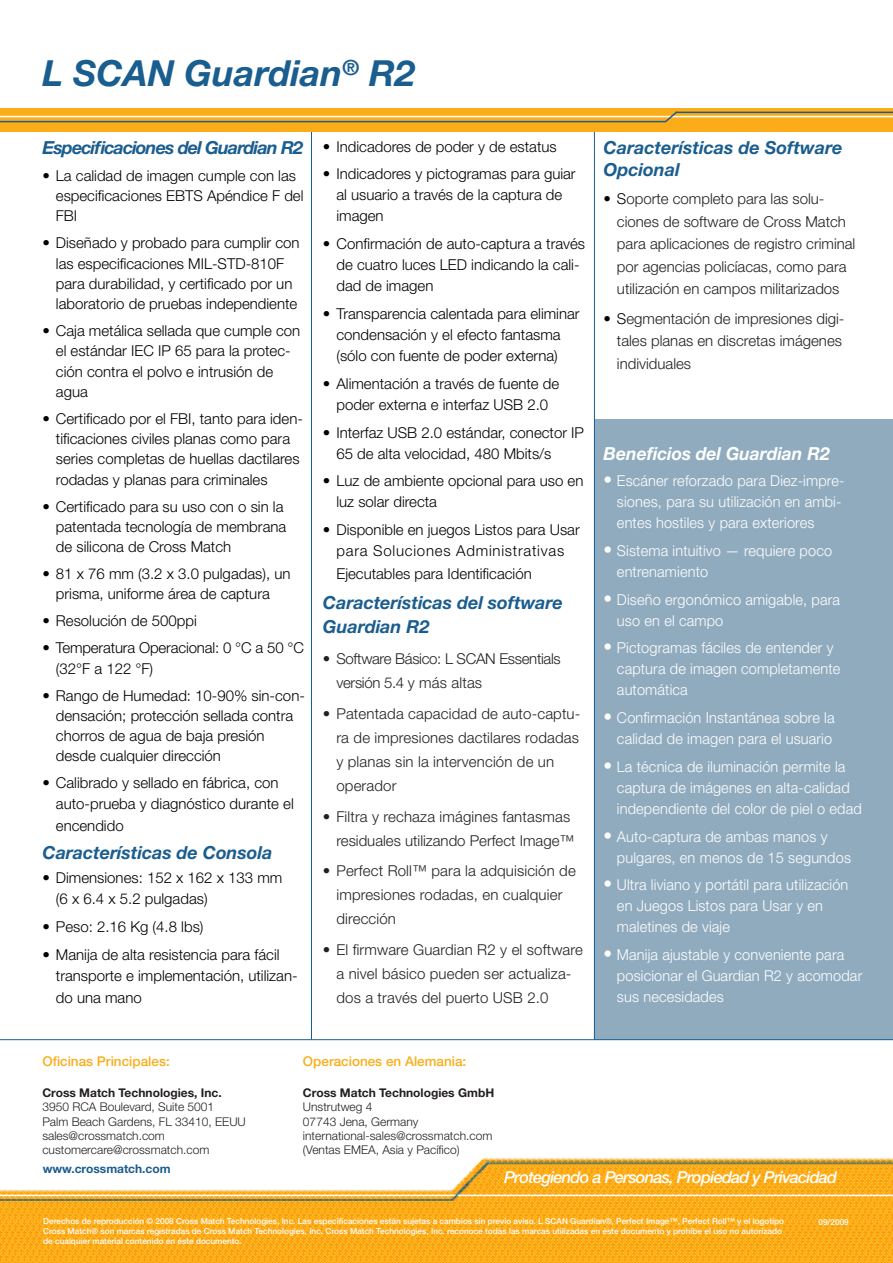
<style>
.page{position:relative;width:893px;height:1263px;background:#fff}
.page>*{position:absolute;margin:0;border:0;box-sizing:border-box;transform-origin:0 0}
.t1{font:italic 700 36px "Helvetica Neue LT Std";color:#1a5d8f}
.back_text{font:italic 700 18px/24px "Helvetica Neue LT Std";letter-spacing:-.005em;color:#1a5d8f}
.back_blue_heading{font:italic 700 18px/22.5px "Helvetica Neue LT Std";color:#1a5d8f}
.back_text-2{font:italic 700 18px "Helvetica Neue LT Std";letter-spacing:-.05em;color:#1a5d8f}
.back_subhead_1{font:italic 700 18px "Helvetica Neue LT Std";letter-spacing:-.005em;color:#1a5d8f}
.back_blue_heading-2{font:italic 700 18px "Helvetica Neue LT Std";color:#fdffff}
.front_title{font:italic 500 16.5px "Helvetica Neue LT Std";letter-spacing:-.05em;color:#fff}
.back_text-3{font:300 15px/20.2px "Helvetica Neue LT Std";color:#010000}
.back_blue_heading-3{font:300 15px/21px "Helvetica Neue LT Std";letter-spacing:.01em;color:#fdffff}
.back_text-4{font:300 15px/21px "Helvetica Neue LT Std";color:#000}
.back_text-5{font:300 15px/24px "Helvetica Neue LT Std";color:#231f20}
.back_text-6{font:300 15px/21px "Helvetica Neue LT Std";letter-spacing:.025em;color:#000;text-align:center}
.back_text-7{font:300 15px/24px "Helvetica Neue LT Std";letter-spacing:-.02em;color:#231f20}
.t2{font:500 13.5px "Helvetica Neue LT Std";color:#faad19}
.t3{font:300 12px "Helvetica Neue LT Std";color:#231f20}
.t4{font:700 12px "Helvetica Neue LT Std";color:#231f20}
.t5{font:700 12px "Helvetica Neue LT Std";color:#1a5d8f}
.t6{font:500 8.25px/9.9px "Helvetica Neue LT Std";color:#fff}
.s1{color:#175e8f}
.s2{color:#000}
.s3{font-weight:700;font-style:italic;font-size:18px}
</style>
<div class="page">
<div style="left:594px;top:419px;width:299px;height:620px;background:#91abbe"></div>
<img style="left:0;top:1158px;width:893px;height:105px">
<hr style="left:311px;top:127px;width:1px;height:913px;background:#1a5d8f">
<hr style="left:0;top:1039px;width:893px;height:1px;background:#1a5d8f">
<hr style="left:594px;top:129px;width:1px;height:911px;background:#1a5d8f">
<svg style="left:0;top:108px;width:893px;height:23px;background:#f4ac21"></svg>
<hr style="left:0;top:116px;width:893px;height:1px;background:#fff">
<hr style="left:0;top:121px;width:666px;height:1px;background:#1a5d8f">
<svg style="left:664px;top:110px;width:15px;height:14px"></svg>
<hr style="left:676px;top:112px;width:217px;height:1px;background:#1a5d8f">
<img style="left:489px;top:1167px;width:404px;height:21px">
<p class="t1" style="left:42px;top:51px;width:374px">L SCAN Guardian<sup>®</sup> R2</p>
<p class="back_text-2" style="left:42px;top:136px;width:262px">Especificaciones del Guardian R2</p>
<p class="back_text-3" style="left:56px;top:165px;width:249px;text-indent:-14px">• La calidad de imagen cumple con las especificaciones EBTS Apéndice F del<br>FBI</p>
<p class="back_text-3" style="left:56px;top:233px;width:245px;text-indent:-14px">• Diseñado y probado para cumplir con las especificaciones MIL-STD-810F para durabilidad, y certificado por un laboratorio de pruebas independiente</p>
<p class="back_text-3" style="left:56px;top:320px;width:246px;text-indent:-14px">• Caja metálica sellada que cumple con el estándar IEC IP 65 para la protec&shy;ción contra el polvo e intrusión de agua</p>
<p class="back_text-3" style="left:56px;top:408px;width:249px;text-indent:-14px">• Certificado por el FBI, tanto para iden&shy;tificaciones civiles planas como para series completas de huellas dactilares rodadas y planas para criminales</p>
<p class="back_text-3" style="left:56px;top:496px;width:232px;text-indent:-14px">• Certificado para su uso con o sin la patentada tecnología de membrana de silicona de Cross Match</p>
<p class="back_text-3" style="left:42px;top:563px;width:250px;text-align:center">• 81 x 76 mm (3.2 x 3.0 pulgadas), un prisma, uniforme área de captura</p>
<p class="back_text-3" style="left:42px;top:611px;width:156px">• Resolución de 500ppi</p>
<p class="back_text-3" style="left:56px;top:638px;width:250px;text-indent:-14px">• Temperatura Operacional: 0 °C a 50 °C (32°F a 122 °F)</p>
<p class="back_text-3" style="left:56px;top:685px;width:250px;text-indent:-14px">• Rango de Humedad: 10-90% sin-con&shy;densación; protección sellada contra chorros de agua de baja presión desde cualquier dirección</p>
<p class="back_text-3" style="left:56px;top:773px;width:239px;text-indent:-14px">• Calibrado y sellado en fábrica, con auto-prueba y diagnóstico durante el</p>
<p class="back_text-3" style="left:56px;top:815px;width:69px">encendido</p>
<p class="back_subhead_1" style="left:42px;top:841px;width:232px">Características de Consola</p>
<p class="back_text-4" style="left:56px;top:867px;width:228px;text-indent:-14px">• Dimensiones: 152 x 162 x 133 mm (6 x 6.4 x 5.2 pulgadas)</p>
<p class="back_text-4" style="left:42px;top:916px;width:163px">• Peso: 2.16 Kg (4.8 lbs)</p>
<p class="back_text-4" style="left:56px;top:943px;width:243px;text-indent:-14px">• Manija de alta resistencia para fácil transporte e implementación, utilizan-</p>
<p class="back_text-4" style="left:56px;top:987px;width:87px">do una mano</p>
<p class="back_text-4" style="left:323px;top:136px;width:235px">• Indicadores de poder y de estatus</p>
<p class="back_text-4" style="left:336px;top:163px;width:241px;text-indent:-13px">• Indicadores y pictogramas para guiar al usuario a través de la captura de imagen</p>
<p class="back_text-4" style="left:336px;top:233px;width:250px;text-indent:-14px">• Confirmación de auto-captura a través de cuatro luces LED indicando la cali&shy;dad de imagen</p>
<p class="back_text-4" style="left:323px;top:303px;width:258px;text-align:center">• Transparencia calentada para eliminar condensación y el efecto fantasma (sólo con fuente de poder externa)</p>
<p class="back_text-4" style="left:323px;top:373px;width:238px;text-align:center">• Alimentación a través de fuente de poder externa e interfaz USB 2.0</p>
<p class="back_text-4" style="left:336px;top:421px;width:249px;text-indent:-14px">• Interfaz USB 2.0 estándar, conector IP<br>65 de alta velocidad, 480 Mbits/s</p>
<p class="back_text-4" style="left:336px;top:470px;width:249px;text-indent:-14px">• Luz de ambiente opcional para uso en luz solar directa</p>
<p class="back_text-6" style="left:323px;top:519px;width:258px">• Disponible en juegos Listos para Usar para Soluciones Administrativas</p>
<p class="back_text-4" style="left:336px;top:562px;width:197px">Ejecutables para Identificación</p>
<p class="back_text" style="left:323px;top:590px;width:241px">Características del software<br>Guardian R2</p>
<p class="back_text-7" style="left:336px;top:646px;width:226px;text-indent:-14px">• Software Básico: L SCAN Essentials versión 5.4 y más altas</p>
<p class="back_text-5" style="left:336px;top:701px;width:245px;text-indent:-14px">• Patentada capacidad de auto-captu&shy;ra de impresiones dactilares rodadas y planas sin la intervención de un operador</p>
<p class="back_text-5" style="left:323px;top:804px;width:253px;text-align:right">• Filtra y rechaza imágines fantasmas residuales utilizando Perfect Image™</p>
<p class="back_text-5" style="left:336px;top:859px;width:241px;text-indent:-14px">• Perfect Roll™ para la adquisición de impresiones rodadas, en cualquier dirección</p>
<p class="back_text-5" style="left:336px;top:937px;width:248px;text-indent:-14px">• El firmware Guardian R2 y el software a nivel básico pueden ser actualiza&shy;dos a través del puerto USB 2.0</p>
<p class="back_blue_heading" style="left:603px;top:136px;width:241px">Cara<span class="s1">cterísti</span>cas de Software<br>Opcional</p>
<p class="back_text-5" style="left:617px;top:187px;width:240px;line-height:22.5px;text-indent:-14px"><span class="s2">• S</span>oporte completo para las solu&shy;ciones de software de Cross Match para aplicaciones de registro criminal por agencias policíacas, como para utilización en campos militarizados</p>
<p class="back_text-5" style="left:617px;top:307px;width:229px;line-height:22.5px;text-indent:-14px"><span class="s2">• S</span>egmentación de impresiones digi&shy;tales planas en discretas imágenes individuales</p>
<p class="back_blue_heading-2" style="left:603px;top:442px;width:228px">Beneficios del Guardian R2</p>
<p class="back_blue_heading-3" style="left:617px;top:470px;width:229px;text-indent:-14px"><span class="s3">•</span> Escáner reforzado para Diez-impre&shy;siones, para su utilización en ambi&shy;entes hostiles y para exteriores</p>
<p class="back_blue_heading-3" style="left:617px;top:540px;width:217px;text-indent:-14px"><span class="s3">•</span> Sistema intuitivo — requiere poco entrenamiento</p>
<p class="back_blue_heading-3" style="left:617px;top:588px;width:225px;text-indent:-14px"><span class="s3">•</span> Diseño ergonómico amigable, para uso en el campo</p>
<p class="back_blue_heading-3" style="left:617px;top:637px;width:225px;text-indent:-14px"><span class="s3">•</span> Pictogramas fáciles de entender y captura de imagen completamente automática</p>
<p class="back_blue_heading-3" style="left:603px;top:707px;width:233px;text-align:right"><span class="s3">•</span> Confirmación Instantánea sobre la calidad de imagen para el usuario</p>
<p class="back_blue_heading-3" style="left:617px;top:756px;width:246px;text-indent:-14px"><span class="s3">•</span> La técnica de iluminación permite la captura de imágenes en alta-calidad independiente del color de piel o edad</p>
<p class="back_blue_heading-3" style="left:617px;top:825px;width:236px;text-indent:-14px"><span class="s3">•</span> Auto-captura de ambas manos y pulgares, en menos de 15 segundos</p>
<p class="back_blue_heading-3" style="left:617px;top:874px;width:233px;text-indent:-14px"><span class="s3">•</span> Ultra liviano y portátil para utilización en Juegos Listos para Usar y en maletines de viaje</p>
<p class="back_blue_heading-3" style="left:617px;top:944px;width:247px;text-indent:-14px"><span class="s3">•</span> Manija ajustable y conveniente para posicionar el Guardian R2 y acomodar sus necesidades</p>
<p class="t2" style="left:42px;top:1053px;width:129px">Oficinas Principales:</p>
<p class="t4" style="left:42px;top:1085px;width:181px">Cross Match Technologies, Inc.</p>
<p class="t3" style="left:42px;top:1099px;width:173px">3950 RCA Boulevard, Suite 5001</p>
<p class="t3" style="left:42px;top:1114px;width:205px">Palm Beach Gardens, FL 33410, EEUU</p>
<p class="t3" style="left:42px;top:1128px;width:124px">sales@crossmatch.com</p>
<p class="t3" style="left:42px;top:1143px;width:168px">customercare@crossmatch.com</p>
<p class="t2" style="left:303px;top:1053px;width:165px">Operaciones en Alemania:</p>
<p class="t4" style="left:303px;top:1085px;width:193px">Cross Match Technologies GmbH</p>
<p class="t3" style="left:303px;top:1099px;width:71px">Unstrutweg 4</p>
<p class="t3" style="left:303px;top:1114px;width:117px">07743 Jena, Germany</p>
<p class="t3" style="left:303px;top:1128px;width:191px">international-sales@crossmatch.com</p>
<p class="t3" style="left:303px;top:1143px;width:158px">(Ventas EMEA, Asia y Pacífico)</p>
<p class="t5" style="left:43px;top:1161px;width:129px">www.crossmatch.com</p>
<p class="front_title" style="left:504px;top:1168px;width:335px">Protegiendo a Personas, Propiedad y Privacidad</p>
<p class="t6" style="left:43px;top:1216px;width:742px">Derechos de reproducción © 2008 Cross Match Technologies, Inc. Las especificaciones están sujetas a cambios sin previo aviso. L SCAN Guardian®, Perfect Image™, Perfect Roll™ y el logotipo<br>Cross Match® son marcas registradas de Cross Match Technologies, Inc. Cross Match Technologies, Inc. reconoce todas las marcas utilizadas en éste documento y prohíbe el uso no autorizado de cualquier material contenido en éste documento.</p>
<p class="t6" style="left:818px;top:1216px;width:32px">09/2009</p>
</div>
